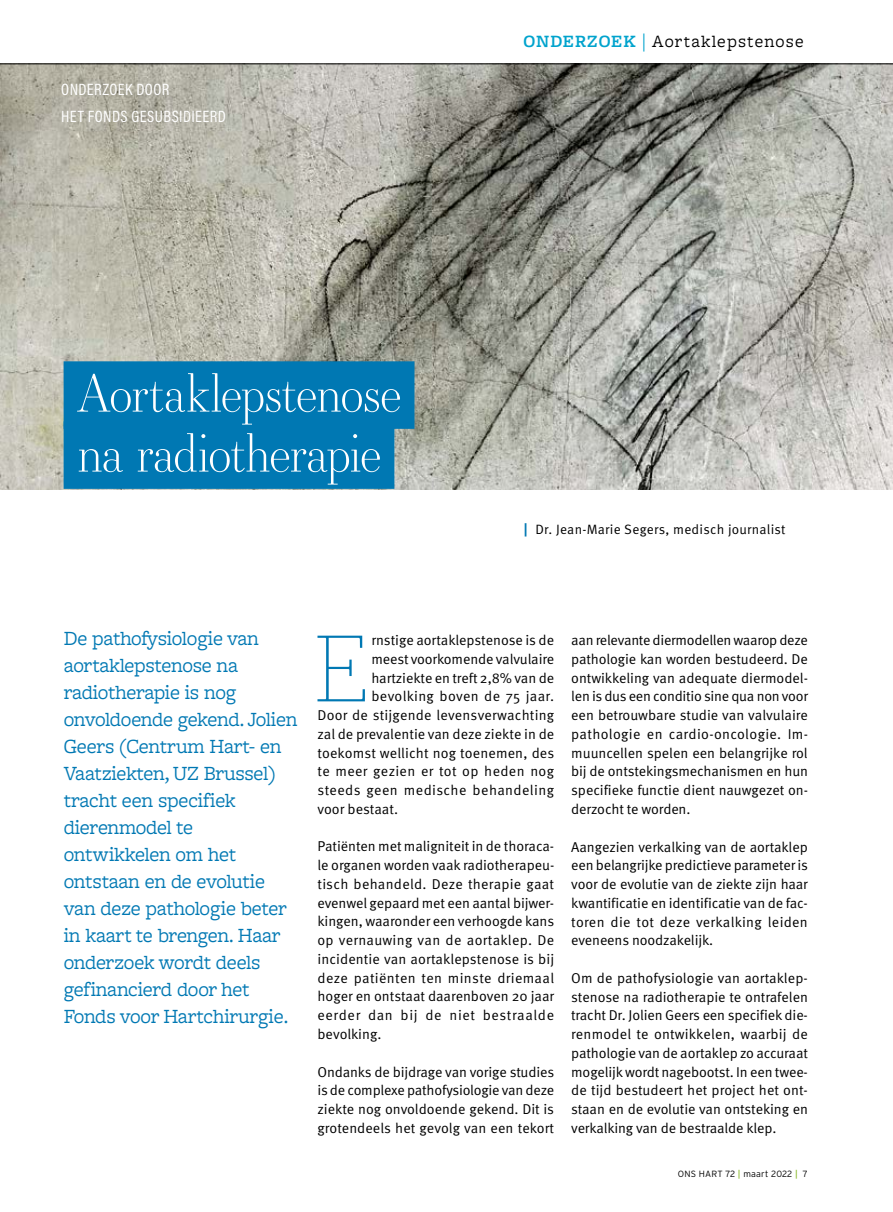
<style>
.page{position:relative;width:893px;height:1212px;background:#fff}
.page>*{position:absolute;margin:0;border:0;box-sizing:border-box;transform-origin:0 0}
.t1{font:100 99px "Jubilat";color:#0078b3}
.t2{font:300 51px/60px "Essonnes Display";letter-spacing:-.035em;color:#fff}
.t3{font:21px/27px "Freight Macro Pro";letter-spacing:-.02em;color:#0078b3}
.t4{font:18px "Freight Macro Pro";letter-spacing:.06em;color:#000}
.t5{font:16.5px/27px "Acumin Pro Cond";letter-spacing:.025em;color:#fff}
.t6{font:14.25px/18.8px "Meta Pro Norm";color:#000;text-align:justify}
.t7{font:14.25px "Meta Pro Norm";letter-spacing:.025em;color:#000}
.t8{font:14.25px "Meta Pro Norm";letter-spacing:.03em;color:#000}
.t9{font:13.5px "Meta Pro Norm";letter-spacing:.02em;color:#000}
.t10{font:300 9px "Interstate";letter-spacing:.02em;color:#000}
.s1{font-weight:600;color:#00a3cd}
.s2{font-family:"Source Serif 4 Display";font-weight:700;color:#00a3cd}
.s3{font-family:"Interstate";font-weight:700;color:#0078b3}
.s4{font-weight:400;color:#87b726}
</style>
<div class="page">
<img style="left:0;top:65px;width:893px;height:424px">
<div style="left:64px;top:361px;width:350px;height:68px;background:#0078b3"></div>
<div style="left:64px;top:421px;width:330px;height:68px;background:#0078b3"></div>
<hr style="left:0;top:64px;width:893px;height:1px;background:#000">
<p class="t5" style="left:61px;top:75px;width:166px">ONDERZOEK DOOR<br>HET FONDS GESUBSIDIEERD</p>
<h2 class="t2" style="left:77px;top:361px;width:327px">Aortaklepstenose na radiotherapie</h2>
<p class="t4" style="left:524px;top:29px;width:282px"><span class="s1">ONDERZOEK</span> <span class="s2">|</span> Aortaklepstenose</p>
<p class="t9" style="left:524px;top:519px;width:263px"><span class="s3">|</span> Dr. Jean-Marie Segers, medisch journalist</p>
<p class="t3" style="left:64px;top:624px;width:235px">De pathofysiologie van aortaklepstenose na radiotherapie is nog onvoldoende gekend. Jolien<br>Geers (Centrum Hart- en<br>Vaatziekten, UZ Brussel) tracht een specifiek dierenmodel te ontwikkelen om het ontstaan en de evolutie van deze pathologie beter in kaart te brengen. Haar onderzoek wordt deels gefinancierd door het<br>Fonds voor Hartchirurgie.</p>
<h1 class="t1" style="left:315px;top:607px;width:56px">E</h1>
<p class="t6" style="left:371px;top:630px;width:184px">rnstige aortaklepstenose is de</p>
<p class="t6" style="left:371px;top:649px;width:184px">meest voorkomende valvulaire</p>
<p class="t6" style="left:371px;top:667px;width:184px">hartziekte en treft 2,8% van de</p>
<p class="t7" style="left:371px;top:686px;width:184px">bevolking boven de 75 jaar.</p>
<p class="t6" style="left:317px;top:705px;width:238px">Door de stijgende levensverwachting</p>
<p class="t6" style="left:317px;top:724px;width:238px">zal de prevalentie van deze ziekte in de</p>
<p class="t6" style="left:317px;top:742px;width:238px">toekomst wellicht nog toenemen, des</p>
<p class="t7" style="left:317px;top:761px;width:238px">te meer gezien er tot op heden nog</p>
<p class="t8" style="left:317px;top:779px;width:238px">steeds geen medische behandeling</p>
<p class="t6" style="left:317px;top:799px;width:82px">voor bestaat.</p>
<p class="t6" style="left:317px;top:836px;width:238px">Patiënten met maligniteit in de thoraca&shy;le organen worden vaak radiotherapeu&shy;tisch behandeld. Deze therapie gaat evenwel gepaard met een aantal bijwer&shy;kingen, waaronder een verhoogde kans op vernauwing van de aortaklep. De incidentie van aortaklepstenose is bij deze patiënten ten minste driemaal hoger en ontstaat daarenboven 20 jaar eerder dan bij de niet bestraalde bevolking.</p>
<p class="t6" style="left:317px;top:1061px;width:238px">Ondanks de bijdrage van vorige studies is de complexe pathofysiologie van deze ziekte nog onvoldoende gekend. Dit is grotendeels het gevolg van een tekort</p>
<p class="t6" style="left:571px;top:630px;width:238px">aan relevante diermodellen waarop deze pathologie kan worden bestudeerd. De ontwikkeling van adequate diermodel&shy;len is dus een conditio sine qua non voor een betrouwbare studie van valvulaire pathologie en cardio-oncologie. Im&shy;muuncellen spelen een belangrijke rol bij de ontstekingsmechanismen en hun specifieke functie dient nauwgezet on&shy;derzocht te worden.</p>
<p class="t6" style="left:571px;top:836px;width:238px">Aangezien verkalking van de aortaklep een belangrijke predictieve parameter is voor de evolutie van de ziekte zijn haar kwantificatie en identificatie van de fac&shy;toren die tot deze verkalking leiden eveneens noodzakelijk.</p>
<p class="t6" style="left:571px;top:967px;width:238px">Om de pathofysiologie van aortaklep&shy;stenose na radiotherapie te ontrafelen tracht Dr. Jolien Geers een specifiek die&shy;renmodel te ontwikkelen, waarbij de pathologie van de aortaklep zo accuraat mogelijk wordt nagebootst. In een twee&shy;de tijd bestudeert het project het ont&shy;staan en de evolutie van ontsteking en verkalking van de bestraalde klep.</p>
<p class="t10" style="left:678px;top:1168px;width:131px">ONS HART 72 <span class="s4">|</span> maart 2022 <span class="s4">|</span> 7</p>
</div>
